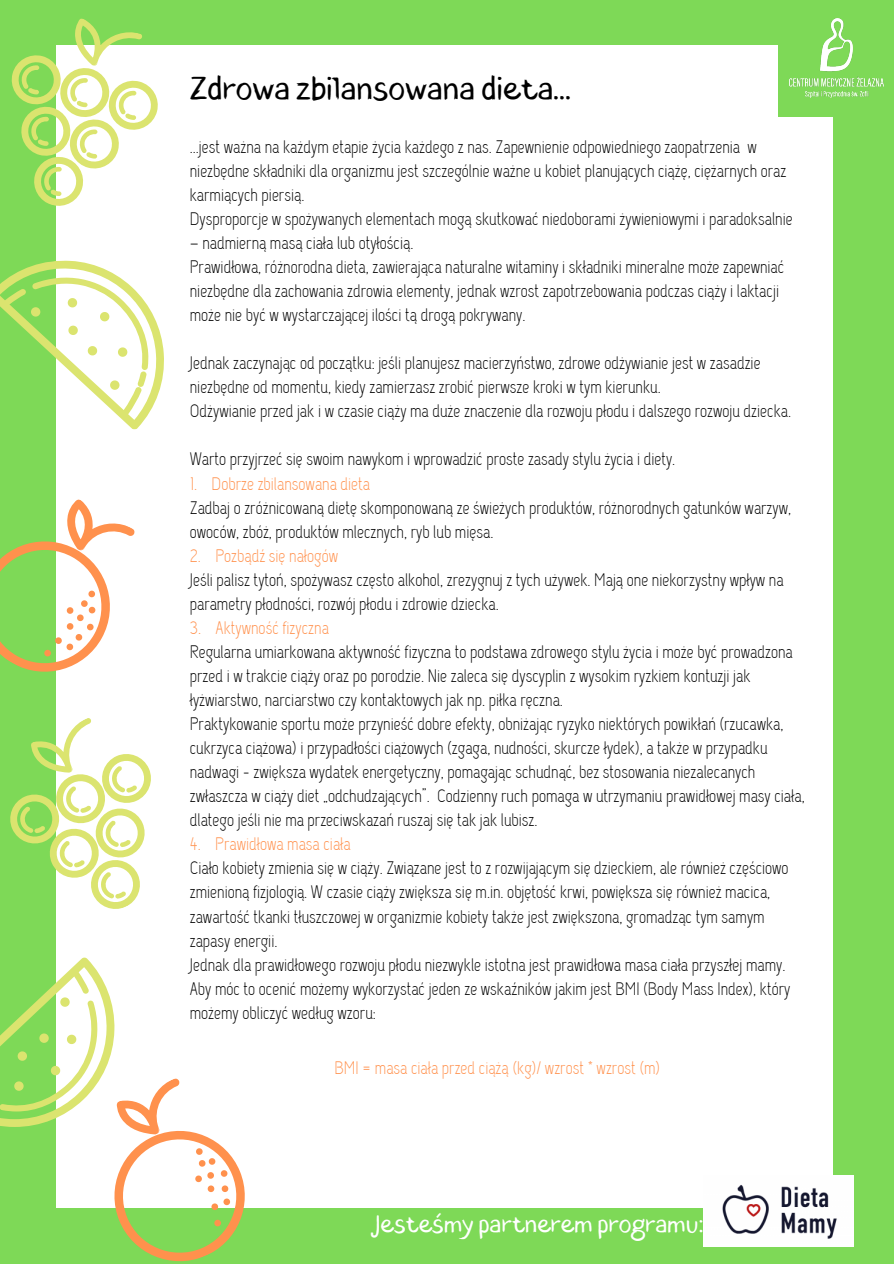
<style>
.page{position:relative;width:894px;height:1264px;background:#fff}
.page>*{position:absolute;margin:0;border:0;box-sizing:border-box;transform-origin:0 0}
.t1{font:31.5px "Blushes";color:#000}
.t2{font:24px "Blushes";color:#fff}
.t3{font:18px/24px "Capsuula";color:#000}
.t4{font:18px "Capsuula";color:#ff914d}
</style>
<div class="page">
<div style="left:0;top:0;width:893px;height:1263px;background:#7ed957"></div>
<div style="left:56px;top:46px;width:776px;height:1161px;background:#fff"></div>
<svg style="left:10px;top:718px;width:141px;height:191px"></svg>
<svg style="left:11px;top:18px;width:152px;height:188px"></svg>
<svg style="left:0;top:499px;width:135px;height:173px"></svg>
<svg style="left:0;top:260px;width:164px;height:170px"></svg>
<svg style="left:0;top:957px;width:264px;height:305px"></svg>
<img style="left:703px;top:1175px;width:150px;height:70px">
<div style="left:778px;top:0;width:115px;height:116px;background:#7ed957"></div>
<img style="left:789px;top:19px;width:94px;height:79px">
<h1 class="t1" style="left:190px;top:67px;width:383px">Zdrowa zbilansowana dieta...</h1>
<p class="t3" style="left:190px;top:135px;width:604px">...jest ważna na każdym etapie życia każdego z nas. Zapewnienie odpowiedniego zaopatrzenia w niezbędne składniki dla organizmu jest szczególnie ważne u kobiet planujących ciążę, ciężarnych oraz karmiących piersią.<br>Dysproporcje w spożywanych elementach mogą skutkować niedoborami żywieniowymi i paradoksalnie</p>
<p class="t3" style="left:190px;top:231px;width:596px">– nadmierną masą ciała lub otyłością.<br>Prawidłowa, różnorodna dieta, zawierająca naturalne witaminy i składniki mineralne może zapewniać niezbędne dla zachowania zdrowia elementy, jednak wzrost zapotrzebowania podczas ciąży i laktacji może nie być w wystarczającej ilości tą drogą pokrywany.</p>
<p class="t3" style="left:190px;top:351px;width:602px">Jednak zaczynając od początku: jeśli planujesz macierzyństwo, zdrowe odżywianie jest w zasadzie niezbędne od momentu, kiedy zamierzasz zrobić pierwsze kroki w tym kierunku.<br>Odżywianie przed jak i w czasie ciąży ma duże znaczenie dla rozwoju płodu i dalszego rozwoju dziecka.</p>
<p class="t3" style="left:190px;top:447px;width:487px">Warto przyjrzeć się swoim nawykom i wprowadzić proste zasady stylu życia i diety.</p>
<p class="t4" style="left:190px;top:473px;width:182px">1. Dobrze zbilansowana dieta</p>
<p class="t3" style="left:190px;top:496px;width:602px">Zadbaj o zróżnicowaną dietę skomponowaną ze świeżych produktów, różnorodnych gatunków warzyw, owoców, zbóż, produktów mlecznych, ryb lub mięsa.</p>
<p class="t4" style="left:190px;top:545px;width:150px">2. Pozbądź się nałogów</p>
<p class="t3" style="left:190px;top:568px;width:595px">Jeśli palisz tytoń, spożywasz często alkohol, zrezygnuj z tych używek. Mają one niekorzystny wpływ na parametry płodności, rozwój płodu i zdrowie dziecka.</p>
<p class="t4" style="left:190px;top:617px;width:141px">3. Aktywność fizyczna</p>
<p class="t3" style="left:190px;top:640px;width:616px">Regularna umiarkowana aktywność fizyczna to podstawa zdrowego stylu życia i może być prowadzona przed i w trakcie ciąży oraz po porodzie. Nie zaleca się dyscyplin z wysokim ryzkiem kontuzji jak łyżwiarstwo, narciarstwo czy kontaktowych jak np. piłka ręczna.<br>Praktykowanie sportu może przynieść dobre efekty, obniżając ryzyko niektórych powikłań (rzucawka, cukrzyca ciążowa) i przypadłości ciążowych (zgaga, nudności, skurcze łydek), a także w przypadku nadwagi - zwiększa wydatek energetyczny, pomagając schudnąć, bez stosowania niezalecanych zwłaszcza w ciąży diet „odchudzających”. Codzienny ruch pomaga w utrzymaniu prawidłowej masy ciała, dlatego jeśli nie ma przeciwskazań ruszaj się tak jak lubisz.</p>
<p class="t4" style="left:190px;top:833px;width:162px">4. Prawidłowa masa ciała</p>
<p class="t3" style="left:190px;top:856px;width:602px">Ciało kobiety zmienia się w ciąży. Związane jest to z rozwijającym się dzieckiem, ale również częściowo zmienioną fizjologią. W czasie ciąży zwiększa się m.in. objętość krwi, powiększa się również macica, zawartość tkanki tłuszczowej w organizmie kobiety także jest zwiększona, gromadząc tym samym zapasy energii.<br>Jednak dla prawidłowego rozwoju płodu niezwykle istotna jest prawidłowa masa ciała przyszłej mamy.<br>Aby móc to ocenić możemy wykorzystać jeden ze wskaźników jakim jest BMI (Body Mass Index), który możemy obliczyć według wzoru:</p>
<p class="t4" style="left:334px;top:1057px;width:327px">BMI = masa ciała przed ciążą (kg)/ wzrost * wzrost (m)</p>
<h2 class="t2" style="left:374px;top:1207px;width:330px">Jesteśmy partnerem programu:</h2>
</div>
